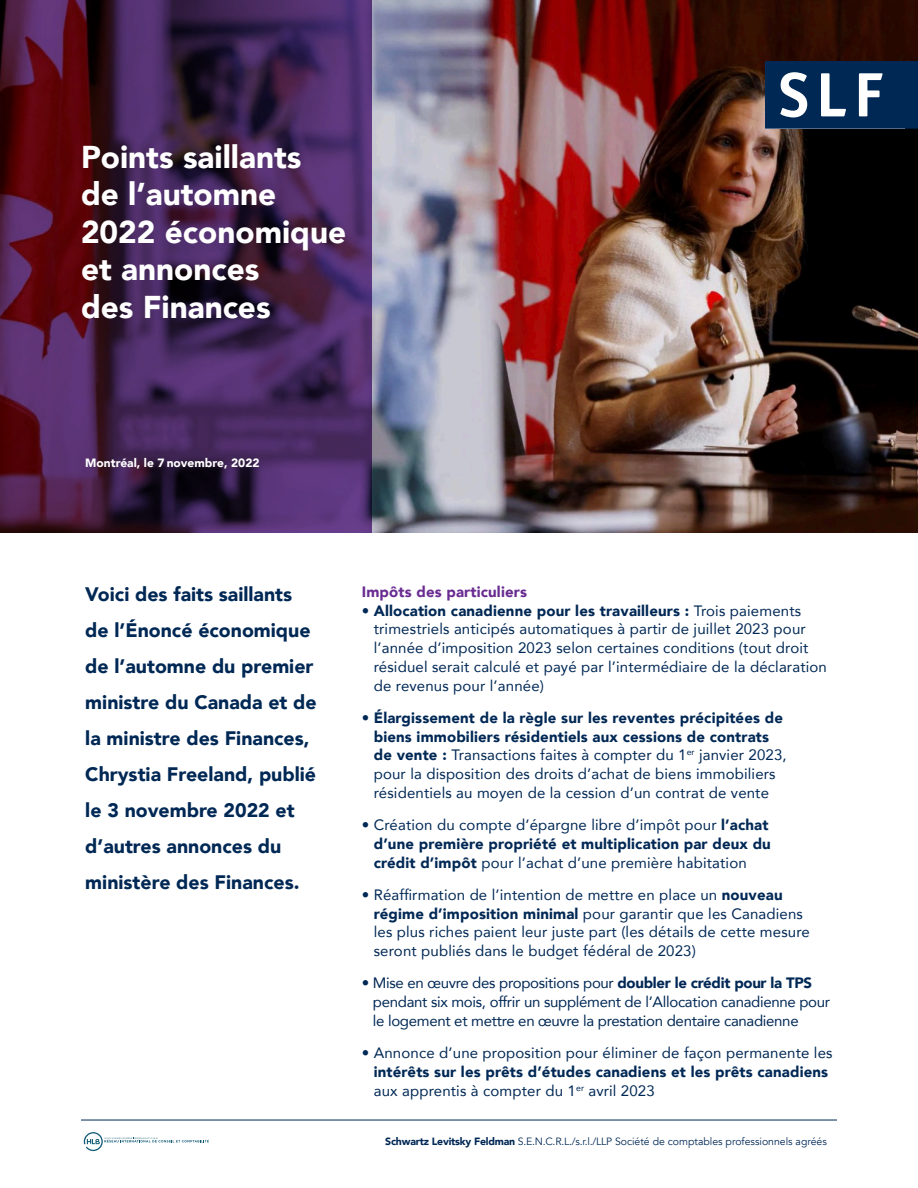
<style>
.page{position:relative;width:918px;height:1188px;background:#fff}
.page>*{position:absolute;margin:0;border:0;box-sizing:border-box;transform-origin:0 0}
.t1{font:900 31.5px/37.5px "Avenir";color:#fff}
.t2{font:900 19.5px/36px "Avenir";color:#002855}
.t3{font:15px/18.8px "Avenir";letter-spacing:.01em;color:#002855}
.t4{font:15px/18.8px "Avenir";letter-spacing:-.02em;color:#002855}
.t5{font:900 15px "Avenir";letter-spacing:.01em;color:#692c91}
.t6{font:900 12px "Avenir";color:#fff}
.t7{font:10.5px "Avenir";color:#002855}
.s1{font-weight:900}
</style>
<div class="page">
<img style="left:372px;top:0;width:546px;height:532px">
<svg style="left:765px;top:61px;width:153px;height:68px;background:#2a4b70"></svg>
<svg style="left:0;top:0;width:372px;height:532px;background:#45204a"></svg>
<hr style="left:81px;top:1120px;width:756px;height:1px;background:#002855">
<svg style="left:84px;top:1132px;width:125px;height:19px"></svg>
<p class="t1" style="left:81px;top:137px;width:267px">Points saillants de l’automne<br>2022 économique et annonces<br>des Finances</p>
<p class="t6" style="left:85px;top:452px;width:176px">Montréal, le 7 novembre, 2022</p>
<p class="t2" style="left:85px;top:576px;width:233px">Voici des faits saillants de l’Énoncé économique de l’automne du premier ministre du Canada et de la ministre des Finances,<br>Chrystia Freeland, publié le 3 novembre 2022 et d’autres annonces du ministère des Finances.</p>
<p class="t5" style="left:362px;top:579px;width:167px">Impôts des particuliers</p>
<p class="t3" style="left:374px;top:601px;width:455px;text-indent:-12px">• <span class="s1">Allocation canadienne pour les travailleurs :</span> Trois paiements trimestriels anticipés automatiques à partir de juillet 2023 pour l’année d’imposition 2023 selon certaines conditions (tout droit résiduel serait calculé et payé par l’intermédiaire de la déclaration de revenus pour l’année)</p>
<p class="t3" style="left:374px;top:708px;width:414px;text-indent:-12px">• <span class="s1">Élargissement de la règle sur les reventes précipitées de biens immobiliers résidentiels aux cessions de contrats de vente :</span> Transactions faites à compter du 1<sup>er</sup> janvier 2023, pour la disposition des droits d’achat de biens immobiliers résidentiels au moyen de la cession d’un contrat de vente</p>
<p class="t3" style="left:374px;top:815px;width:399px;text-indent:-12px">• Création du compte d’épargne libre d’impôt pour <span class="s1">l’achat d’une première propriété et multiplication par deux du crédit d’impôt</span> pour l’achat d’une première habitation</p>
<p class="t3" style="left:374px;top:885px;width:438px;text-indent:-12px">• Réaffirmation de l’intention de mettre en place un <span class="s1">nouveau régime d’imposition minimal</span> pour garantir que les Canadiens les plus riches paient leur juste part (les détails de cette mesure seront publiés dans le budget fédéral de 2023)</p>
<p class="t4" style="left:373px;top:973px;width:459px;text-indent:-11px">• Mise en œuvre des propositions pour <span class="s1">doubler le crédit pour la TPS </span>pendant six mois, offrir un supplément de l’Allocation canadienne pour le logement et mettre en œuvre la prestation dentaire canadienne</p>
<p class="t3" style="left:374px;top:1043px;width:460px;text-indent:-12px">• Annonce d’une proposition pour éliminer de façon permanente les <span class="s1">intérêts sur les prêts d’études canadiens et les prêts canadiens </span>aux apprentis à compter du 1<sup>er</sup> avril 2023</p>
<p class="t7" style="left:385px;top:1135px;width:443px"><span class="s1">Schwartz Levitsky Feldman</span> S.E.N.C.R.L./s.r.l./LLP Société de comptables professionnels agréés</p>
</div>
